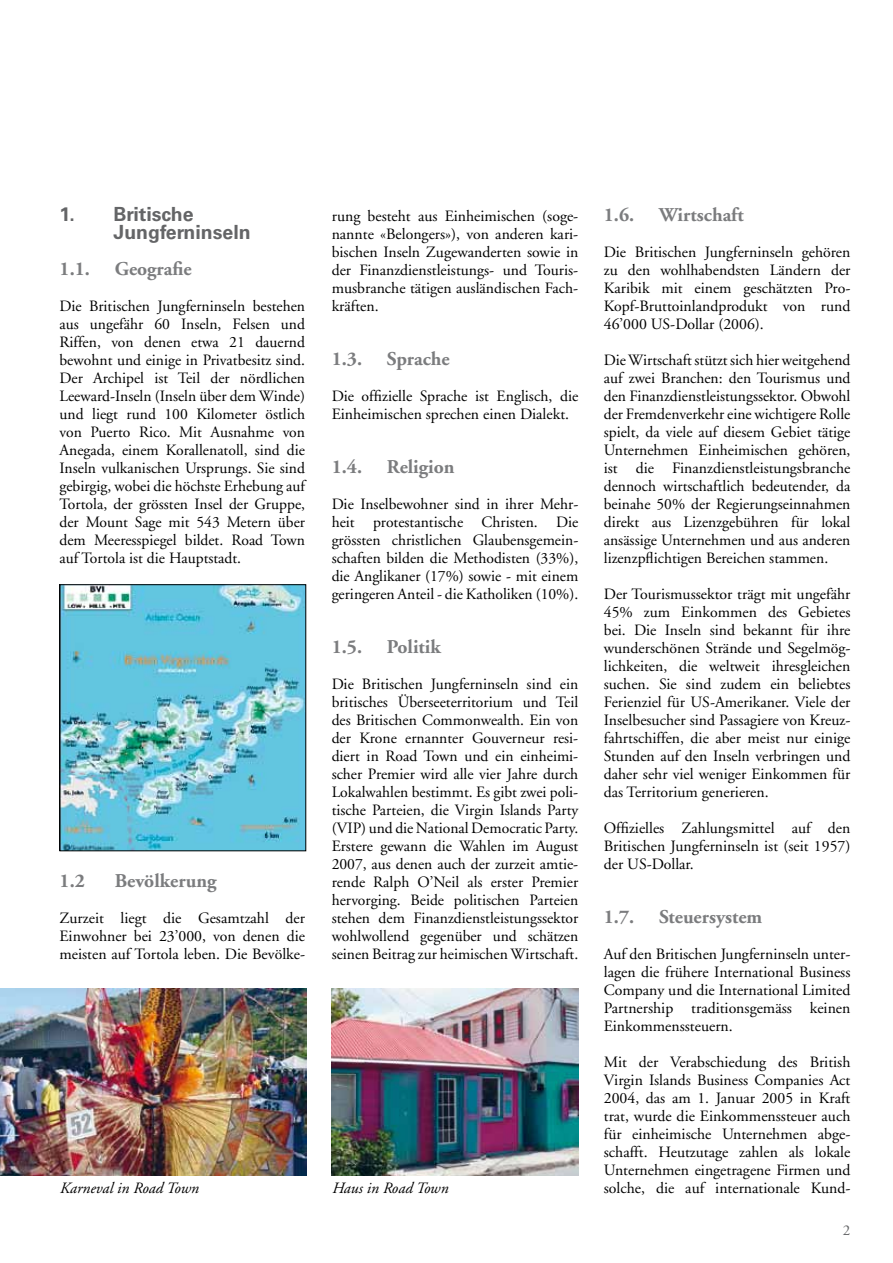
<style>
.page{position:relative;width:893px;height:1263px;background:#fff}
.page>*{position:absolute;margin:0;border:0;box-sizing:border-box;transform-origin:0 0}
.t1{font:700 19.5px "Adobe Garamond";color:#7b7c7e}
.t2{font:700 19.5px/18px "Univers";color:#646567}
.t3{font:15.75px/18px "Adobe Garamond";color:#000;text-align:justify}
.t4{font:italic 15.75px "Adobe Garamond";color:#000}
.t5{font:15px "Adobe Garamond";color:#646567}
</style>
<div class="page">
<img style="left:0;top:988px;width:306px;height:187px">
<img style="left:332px;top:988px;width:246px;height:187px">
<img style="left:62px;top:586px;width:242px;height:263px">
<p class="t2" style="left:114px;top:205px;width:139px;text-indent:-54px">1. Britische<br>Jungferninseln</p>
<p class="t1" style="left:60px;top:258px;width:32px">1.1.</p>
<p class="t1" style="left:115px;top:258px;width:78px">Geografie</p>
<p class="t3" style="left:60px;top:298px;width:247px">Die Britischen Jungferninseln bestehen aus ungefähr 60 Inseln, Felsen und Riffen, von denen etwa 21 dauernd bewohnt und einige in Privatbesitz sind.<br>Der Archipel ist Teil der nördlichen Leeward-Inseln (Inseln über dem Winde) und liegt rund 100 Kilometer östlich von Puerto Rico. Mit Ausnahme von Anegada, einem Korallenatoll, sind die Inseln vulkanischen Ursprungs. Sie sind gebirgig, wobei die höchste Erhebung auf Tortola, der grössten Insel der Gruppe, der Mount Sage mit 543 Metern über dem Meeresspiegel bildet. Road Town auf Tortola ist die Hauptstadt.</p>
<p class="t1" style="left:60px;top:870px;width:27px">1.2</p>
<p class="t1" style="left:115px;top:870px;width:103px">Bevölkerung</p>
<p class="t3" style="left:60px;top:910px;width:247px">Zurzeit liegt die Gesamtzahl der Einwohner bei 23’000, von denen die meisten auf Tortola leben. Die Bevölke-</p>
<p class="t3" style="left:332px;top:208px;width:248px">rung besteht aus Einheimischen (soge&shy;nannte «Belongers»), von anderen kari&shy;bischen Inseln Zugewanderten sowie in der Finanzdienstleistungs- und Touris&shy;musbranche tätigen ausländischen Fach&shy;kräften.</p>
<p class="t1" style="left:332px;top:348px;width:32px">1.3.</p>
<p class="t1" style="left:387px;top:348px;width:64px">Sprache</p>
<p class="t3" style="left:332px;top:388px;width:248px">Die offizielle Sprache ist Englisch, die<br>Einheimischen sprechen einen Dialekt.</p>
<p class="t1" style="left:332px;top:456px;width:32px">1.4.</p>
<p class="t1" style="left:387px;top:456px;width:69px">Religion</p>
<p class="t3" style="left:332px;top:496px;width:248px">Die Inselbewohner sind in ihrer Mehr&shy;heit protestantische Christen. Die grössten christlichen Glaubensgemein&shy;schaften bilden die Methodisten (33%), die Anglikaner (17%) sowie - mit einem geringeren Anteil - die Katholiken (10%).</p>
<p class="t1" style="left:332px;top:636px;width:32px">1.5.</p>
<p class="t1" style="left:387px;top:636px;width:55px">Politik</p>
<p class="t3" style="left:332px;top:676px;width:248px">Die Britischen Jungferninseln sind ein britisches Überseeterritorium und Teil des Britischen Commonwealth. Ein von der Krone ernannter Gouverneur resi&shy;diert in Road Town und ein einheimi&shy;scher Premier wird alle vier Jahre durch Lokalwahlen bestimmt. Es gibt zwei poli&shy;tische Parteien, die Virgin Islands Party (VIP) und die National Democratic Party.<br>Erstere gewann die Wahlen im August 2007, aus denen auch der zurzeit amtie&shy;rende Ralph O’Neil als erster Premier hervorging. Beide politischen Parteien stehen dem Finanzdienstleistungssektor wohlwollend gegenüber und schätzen seinen Beitrag zur heimischen Wirtschaft.</p>
<p class="t4" style="left:60px;top:1180px;width:140px">Karneval in Road Town</p>
<p class="t4" style="left:332px;top:1180px;width:118px">Haus in Road Town</p>
<p class="t1" style="left:604px;top:204px;width:32px">1.6.</p>
<p class="t1" style="left:659px;top:204px;width:86px">Wirtschaft</p>
<p class="t3" style="left:604px;top:244px;width:248px">Die Britischen Jungferninseln gehören zu den wohlhabendsten Ländern der Karibik mit einem geschätzten Pro-Kopf-Bruttoinlandprodukt von rund 46’000 US-Dollar (2006).</p>
<p class="t3" style="left:604px;top:352px;width:248px">Die Wirtschaft stützt sich hier weitgehend auf zwei Branchen: den Tourismus und den Finanzdienstleistungssektor. Obwohl der Fremdenverkehr eine wichtigere Rolle spielt, da viele auf diesem Gebiet tätige Unternehmen Einheimischen gehören, ist die Finanzdienstleistungsbranche dennoch wirtschaftlich bedeutender, da beinahe 50% der Regierungseinnahmen direkt aus Lizenzgebühren für lokal ansässige Unternehmen und aus anderen lizenzpflichtigen Bereichen stammen.</p>
<p class="t3" style="left:604px;top:586px;width:248px">Der Tourismussektor trägt mit ungefähr 45% zum Einkommen des Gebietes bei. Die Inseln sind bekannt für ihre wunderschönen Strände und Segelmög&shy;lichkeiten, die weltweit ihresgleichen suchen. Sie sind zudem ein beliebtes Ferienziel für US-Amerikaner. Viele der Inselbesucher sind Passagiere von Kreuz&shy;fahrtschiffen, die aber meist nur einige Stunden auf den Inseln verbringen und daher sehr viel weniger Einkommen für das Territorium generieren.</p>
<p class="t3" style="left:604px;top:820px;width:248px">Offizielles Zahlungsmittel auf den Britischen Jungferninseln ist (seit 1957) der US-Dollar.</p>
<p class="t1" style="left:604px;top:906px;width:32px">1.7.</p>
<p class="t1" style="left:659px;top:906px;width:105px">Steuersystem</p>
<p class="t3" style="left:604px;top:946px;width:248px">Auf den Britischen Jungferninseln unter&shy;lagen die frühere International Business Company und die International Limited Partnership traditionsgemäss keinen Einkommenssteuern.</p>
<p class="t3" style="left:604px;top:1054px;width:248px">Mit der Verabschiedung des British Virgin Islands Business Companies Act 2004, das am 1. Januar 2005 in Kraft trat, wurde die Einkommenssteuer auch für einheimische Unternehmen abge&shy;schafft. Heutzutage zahlen als lokale Unternehmen eingetragene Firmen und solche, die auf internationale Kund-</p>
<p class="t5" style="left:843px;top:1222px;width:9px">2</p>
</div>
